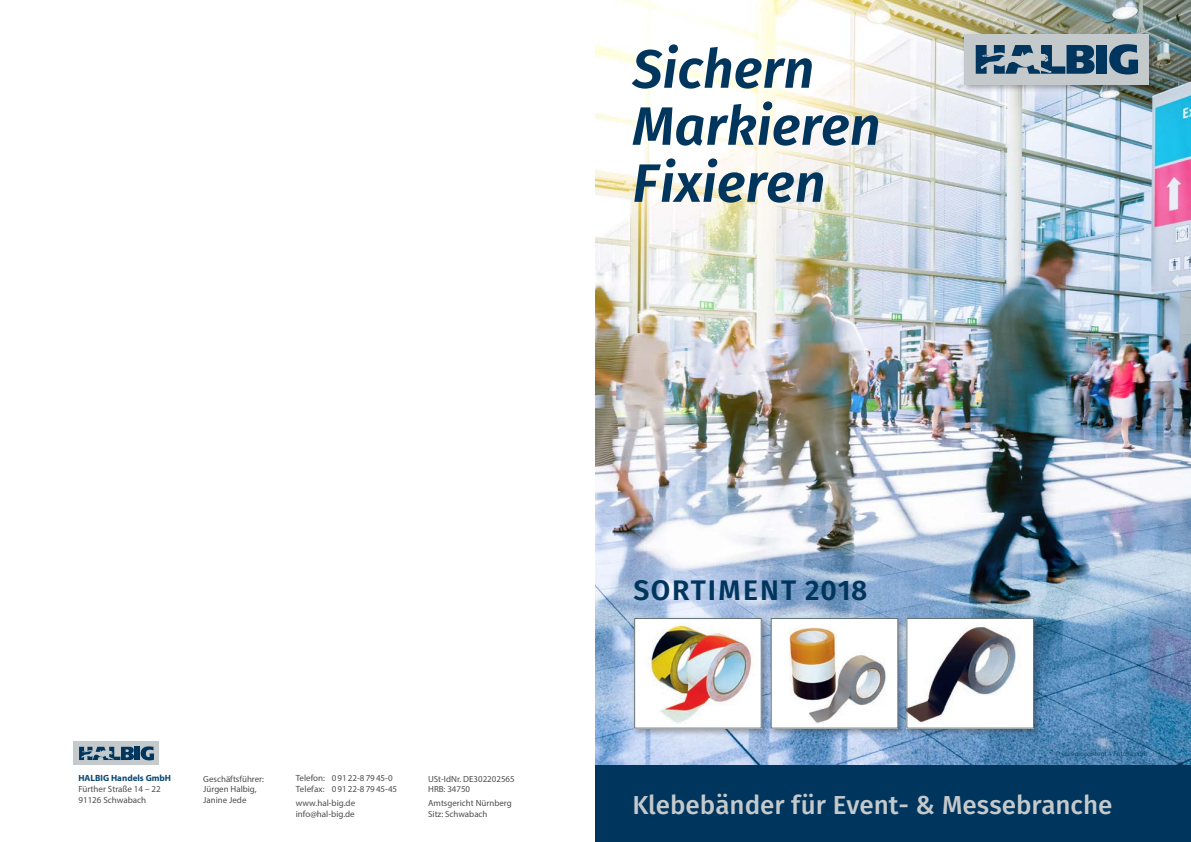
<style>
.page{position:relative;width:1191px;height:842px;background:#fff}
.page>*{position:absolute;margin:0;border:0;box-sizing:border-box;transform-origin:0 0}
.t1{font:italic 600 54px/57px "Fira Sans";color:#00355d}
.t2{font:600 28.3px "Fira Sans";letter-spacing:.055em;color:#00355d}
.t3{font:500 26px "Fira Sans";color:#c4c9cc}
.t4{font:9px/10.8px "Myriad Pro";color:#4b4c4d}
.t5{font:700 9px "Myriad Pro";color:#0b486e}
.t6{font:8.9px/10.7px "Myriad Pro";color:#4b4c4d}
.t7{font:7px "Myriad Pro";color:#0b486e}
</style>
<div class="page">
<div style="left:74px;top:742px;width:85px;height:23px;background:#c4c9cc"></div>
<div style="left:135px;top:747px;width:5px;height:13px;background:#00355d"></div>
<svg style="left:141px;top:746px;width:13px;height:14px"></svg>
<svg style="left:79px;top:747px;width:55px;height:13px"></svg>
<img style="left:595px;top:0;width:596px;height:765px">
<div style="left:595px;top:765px;width:596px;height:77px;background:#00355d"></div>
<div style="left:961px;top:31px;width:195px;height:62px;background:#231f20;opacity:.35"></div>
<div style="left:964px;top:34px;width:184px;height:51px;background:#c4c9cc"></div>
<div style="left:1096px;top:45px;width:11px;height:29px;background:#00355d"></div>
<svg style="left:1109px;top:44px;width:29px;height:31px"></svg>
<svg style="left:975px;top:45px;width:119px;height:29px"></svg>
<div style="left:768px;top:615px;width:138px;height:122px;background:#231f20;opacity:.35"></div>
<img style="left:772px;top:620px;width:124px;height:107px">
<div style="left:770px;top:618px;width:128px;height:111px;border:1px solid #647175"></div>
<div style="left:903px;top:615px;width:139px;height:122px;background:#231f20;opacity:.35"></div>
<img style="left:908px;top:620px;width:124px;height:107px">
<div style="left:906px;top:618px;width:128px;height:111px;border:1px solid #647175"></div>
<div style="left:631px;top:615px;width:139px;height:122px;background:#231f20;opacity:.35"></div>
<img style="left:636px;top:620px;width:123px;height:107px">
<div style="left:634px;top:618px;width:127px;height:111px;border:1px solid #647175"></div>
<h1 class="t1" style="left:632px;top:44px;width:250px">Sichern<br>Markieren<br>Fixieren</h1>
<p class="t4" style="left:296px;top:773px;width:103px">Telefon: 09122-87945-0<br>Telefax: 09122-87945-45</p>
<p class="t4" style="left:296px;top:797px;width:61px">www.hal-big.de info@hal-big.de</p>
<p class="t5" style="left:78px;top:772px;width:94px">HALBIG Handels GmbH</p>
<p class="t4" style="left:78px;top:784px;width:84px">Fürther Straße 14 – 22<br>91126 Schwabach</p>
<p class="t6" style="left:203px;top:773px;width:62px">Geschäftsführer:<br>Jürgen Halbig,<br>Janine Jede</p>
<p class="t6" style="left:428px;top:773px;width:88px">USt-IdNr. DE302202565<br>HRB: 34750</p>
<p class="t6" style="left:428px;top:797px;width:85px">Amtsgericht Nürnberg<br>Sitz: Schwabach</p>
<h2 class="t2" style="left:633px;top:570px;width:235px">SORTIMENT 2018</h2>
<p class="t7" style="left:1055px;top:749px;width:93px">© euregiocontent – Fotolia.com</p>
<h3 class="t3" style="left:632px;top:787px;width:482px">Klebebänder für Event- &amp; Messebranche</h3>
</div>
